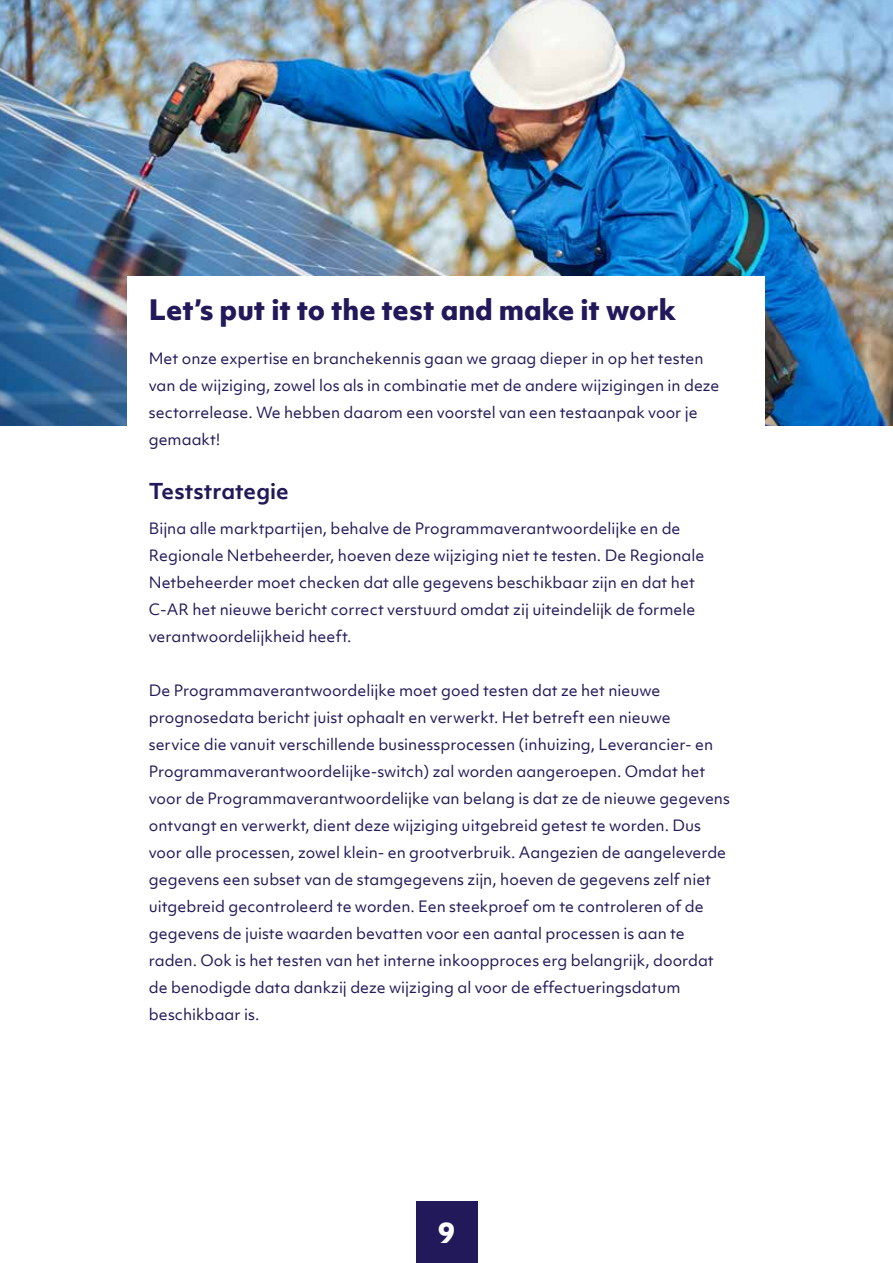
<style>
.page{position:relative;width:893px;height:1263px;background:#fff}
.page>*{position:absolute;margin:0;border:0;box-sizing:border-box;transform-origin:0 0}
.t1{font:800 27px "Objektiv Mk 1";color:#211959}
.t2{font:800 27px "Objektiv Mk 1";color:#fff}
.t3{font:700 21px "Objektiv Mk 1";color:#211959}
.t4{font:15px/27px "Objektiv Mk 1";color:#211959}
</style>
<div class="page">
<img style="left:0;top:0;width:893px;height:425px">
<div style="left:128px;top:276px;width:637px;height:881px;background:#fff"></div>
<div style="left:416px;top:1201px;width:61px;height:62px;background:#211959"></div>
<h1 class="t1" style="left:149px;top:290px;width:529px">Let’s put it to the test and make it work</h1>
<p class="t4" style="left:149px;top:344px;width:572px">Met onze expertise en branchekennis gaan we graag dieper in op het testen van de wijziging, zowel los als in combinatie met de andere wijzigingen in deze sectorrelease. We hebben daarom een voorstel van een testaanpak voor je gemaakt!</p>
<h2 class="t3" style="left:149px;top:476px;width:141px">Teststrategie</h2>
<p class="t4" style="left:149px;top:515px;width:557px">Bijna alle marktpartijen, behalve de Programmaverantwoordelijke en de Regionale Netbeheerder, hoeven deze wijziging niet te testen. De Regionale Netbeheerder moet checken dat alle gegevens beschikbaar zijn en dat het C-AR het nieuwe bericht correct verstuurd omdat zij uiteindelijk de formele verantwoordelijkheid heeft.</p>
<p class="t4" style="left:149px;top:677px;width:583px">De Programmaverantwoordelijke moet goed testen dat ze het nieuwe prognosedata bericht juist ophaalt en verwerkt. Het betreft een nieuwe<br>service die vanuit verschillende businessprocessen (inhuizing, Leverancier- en Programmaverantwoordelijke-switch) zal worden aangeroepen. Omdat het voor de Programmaverantwoordelijke van belang is dat ze de nieuwe gegevens ontvangt en verwerkt, dient deze wijziging uitgebreid getest te worden. Dus voor alle processen, zowel klein- en grootverbruik. Aangezien de aangeleverde gegevens een subset van de stamgegevens zijn, hoeven de gegevens zelf niet uitgebreid gecontroleerd te worden. Een steekproef om te controleren of de gegevens de juiste waarden bevatten voor een aantal processen is aan te raden. Ook is het testen van het interne inkoopproces erg belangrijk, doordat de benodigde data dankzij deze wijziging al voor de effectueringsdatum beschikbaar is.</p>
<h1 class="t2" style="left:438px;top:1213px;width:19px">9</h1>
</div>
